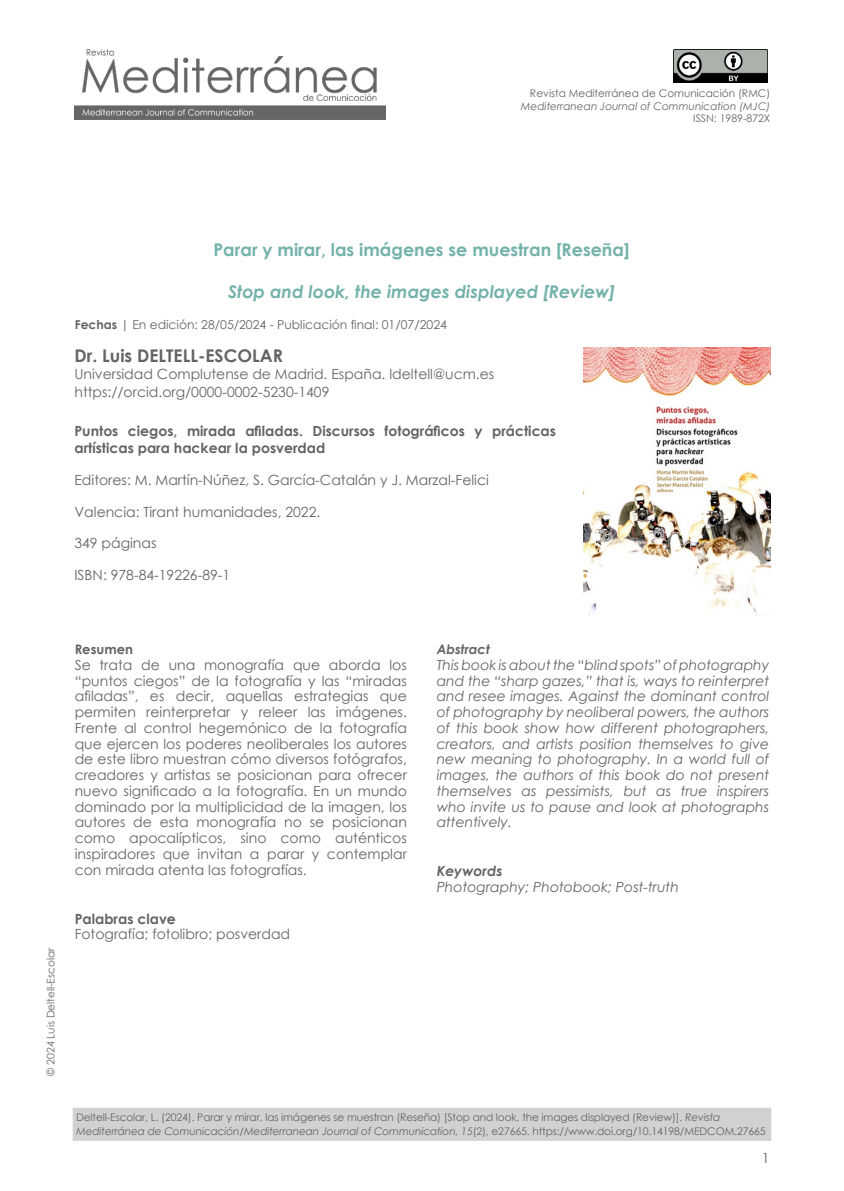
<style>
.page{position:relative;width:844px;height:1191px;background:#fff}
.page>*{position:absolute;margin:0;border:0;box-sizing:border-box;transform-origin:0 0}
.Título_artículo_ESPAÑOL{font:700 17.5px "Century Gothic";color:#73b2aa}
.Título_artículo_ESPAÑOL-2{font:italic 700 17.5px "Century Gothic";color:#73b2aa}
.Autor_1{font:700 17.5px "Century Gothic";color:#646463}
.Resumen_CUERPO{font:14px/15.8px "Century Gothic";color:#646463;text-align:justify}
.Resumen_CUERPO-2{font:italic 14px/15.8px "Century Gothic";color:#646463;text-align:justify}
.Cuerpo_Artículo{font:14px "Century Gothic";color:#646463}
.Cuerpo_Artículo-2{font:700 14px/17.5px "Century Gothic";color:#646463}
.Datos_autor{font:14px/17.5px "Century Gothic";color:#646463}
.Palabras_Clave_TÍTULO{font:700 14px "Century Gothic";color:#646463}
.Palabras_Clave_TÍTULO-2{font:italic 700 14px "Century Gothic";color:#646463}
.Resumen_CUERPO-3{font:italic 700 13.12px "Century Gothic";color:#646463}
.Resumen_CUERPO-4{font:700 13.12px "Century Gothic";color:#646463}
.Fechas{font:12.25px "Century Gothic";color:#646463}
.Pie{font:10.5px/14px "Century Gothic";letter-spacing:-.01em;color:#646463}
.t1{font:italic 10.5px "Century Gothic";color:#646463}
.Autores_lateral{font:10.5px "Century Gothic";color:#646463}
.s1{font-weight:700}
.s2{font-style:italic}
</style>
<div class="page">
<img style="left:74px;top:50px;width:312px;height:69px">
<img style="left:673px;top:50px;width:93px;height:32px">
<div style="left:74px;top:1109px;width:695px;height:30px;background:#d1d1d1"></div>
<div style="left:73px;top:1107px;width:698px;height:33px;border:4px solid #d1d1d1"></div>
<img style="left:583px;top:347px;width:187px;height:268px">
<p class="Pie" style="left:530px;top:86px;width:242px">Revista Mediterránea de Comunicación (RMC)</p>
<p class="t1" style="left:520px;top:99px;width:251px">Mediterranean Journal of Communication (MJC)</p>
<p class="Pie" style="left:693px;top:111px;width:79px">ISSN: 1989-872X</p>
<p class="Título_artículo_ESPAÑOL" style="left:213px;top:236px;width:417px">Parar y mirar, las imágenes se muestran [Reseña]</p>
<p class="Título_artículo_ESPAÑOL-2" style="left:228px;top:278px;width:388px">Stop and look, the images displayed [Review]</p>
<p class="Fechas" style="left:75px;top:316px;width:373px"><span class="s1">Fechas</span> | En edición: 28/05/2024 - Publicación final: 01/07/2024</p>
<p class="Autor_1" style="left:74px;top:343px;width:210px">Dr. Luis DELTELL-ESCOLAR</p>
<p class="Datos_autor" style="left:74px;top:365px;width:421px">Universidad Complutense de Madrid. España. ldeltell@ucm.es https://orcid.org/0000-0002-5230-1409</p>
<p class="Cuerpo_Artículo-2" style="left:74px;top:421px;width:483px">Puntos ciegos, mirada afiladas. Discursos fotográficos y prácticas artísticas para hackear la posverdad</p>
<p class="Cuerpo_Artículo" style="left:74px;top:470px;width:416px">Editores: M. Martín-Núñez, S. García-Catalán y J. Marzal-Felici</p>
<p class="Cuerpo_Artículo" style="left:74px;top:502px;width:247px">Valencia: Tirant humanidades, 2022.</p>
<p class="Cuerpo_Artículo" style="left:74px;top:533px;width:84px">349 páginas</p>
<p class="Cuerpo_Artículo" style="left:74px;top:565px;width:157px">ISBN: 978-84-19226-89-1</p>
<p class="Autores_lateral" style="left:43px;top:1075px;width:130px;rotate:-90deg">© 2024 Luis Deltell-Escolar</p>
<p class="Resumen_CUERPO-4" style="left:75px;top:639px;width:60px">Resumen</p>
<p class="Resumen_CUERPO" style="left:75px;top:656px;width:333px">Se trata de una monografía que aborda los “puntos ciegos” de la fotografía y las “miradas afiladas”, es decir, aquellas estrategias que permiten reinterpretar y releer las imágenes.<br>Frente al control hegemónico de la fotografía que ejercen los poderes neoliberales los autores de este libro muestran cómo diversos fotógrafos, creadores y artistas se posicionan para ofrecer nuevo significado a la fotografía. En un mundo dominado por la multiplicidad de la imagen, los autores de esta monografía no se posicionan como apocalípticos, sino como auténticos inspiradores que invitan a parar y contemplar con mirada atenta las fotografías.</p>
<p class="Palabras_Clave_TÍTULO" style="left:75px;top:908px;width:103px">Palabras clave</p>
<p class="Resumen_CUERPO" style="left:75px;top:926px;width:217px">Fotografía; fotolibro; posverdad</p>
<p class="Resumen_CUERPO-3" style="left:436px;top:639px;width:55px">Abstract</p>
<p class="Resumen_CUERPO-2" style="left:436px;top:656px;width:334px">This book is about the “blind spots” of photography and the “sharp gazes,” that is, ways to reinterpret and resee images. Against the dominant control of photography by neoliberal powers, the authors of this book show how different photographers, creators, and artists position themselves to give new meaning to photography. In a world full of images, the authors of this book do not present themselves as pessimists, but as true inspirers who invite us to pause and look at photographs attentively.</p>
<p class="Palabras_Clave_TÍTULO-2" style="left:436px;top:860px;width:67px">Keywords</p>
<p class="Resumen_CUERPO-2" style="left:436px;top:879px;width:244px">Photography; Photobook; Post-truth</p>
<p class="Pie" style="left:76px;top:1110px;width:690px">Deltell-Escolar, L. (2024). Parar y mirar, las imágenes se muestran (Reseña) [Stop and look, the images displayed (Review)]. <span class="s2">Revista<br>Mediterránea de Comunicación/Mediterranean Journal of Communication, 15</span>(2), e27665. https://www.doi.org/10.14198/MEDCOM.27665</p>
<p class="Resumen_CUERPO" style="left:761px;top:1149px;width:9px">1</p>
</div>
